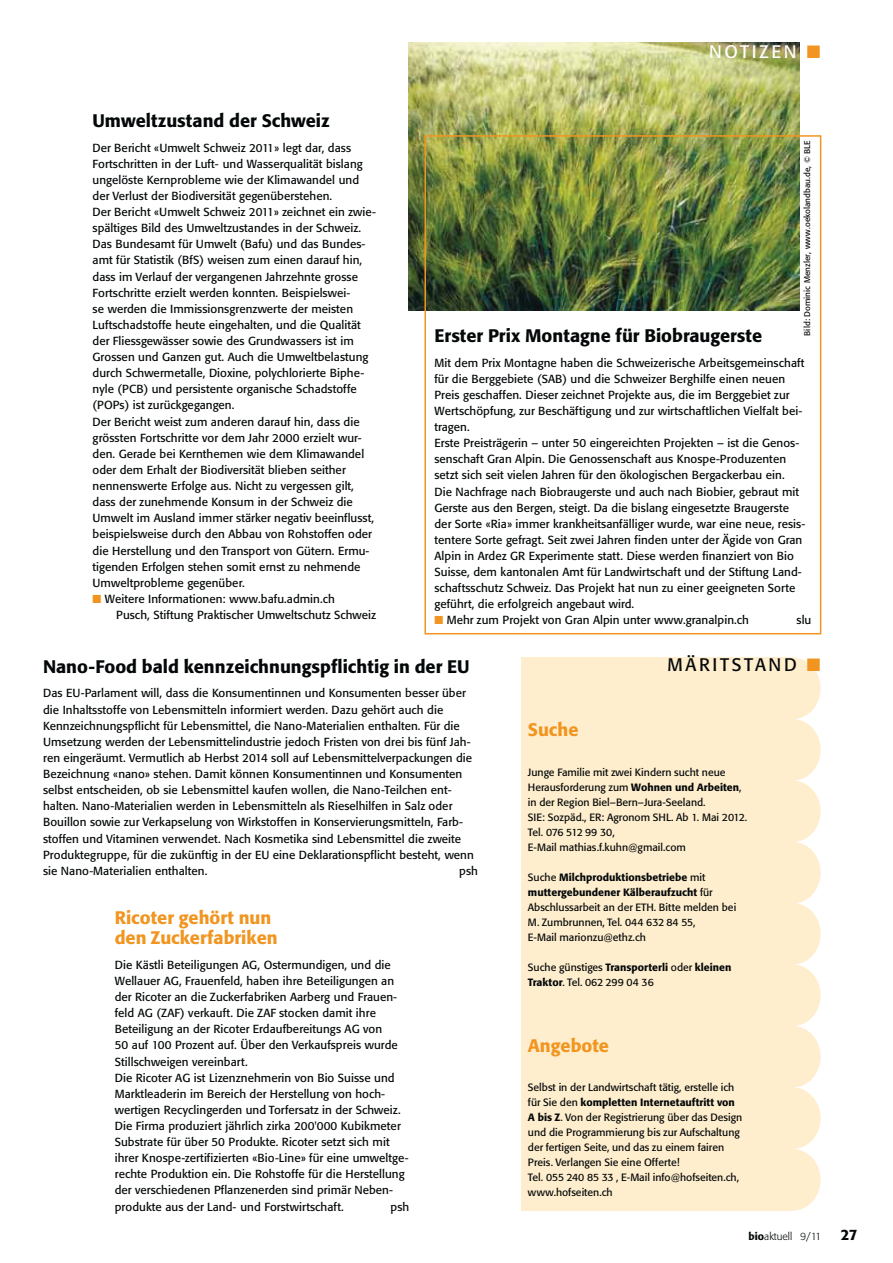
<style>
.page{position:relative;width:893px;height:1263px;background:#fff}
.page>*{position:absolute;margin:0;border:0;box-sizing:border-box;transform-origin:0 0}
.t1{font:500 18px "Formata BQ";color:#040809}
.t2{font:500 18px/20.2px "Formata BQ";color:#f19520}
.t3{font:18px "Formata BQ";letter-spacing:.15em;color:#040809}
.t4{font:18px "Formata BQ";letter-spacing:.15em;color:#fff}
.t5{font:500 15px "Formata BQ";color:#040809}
.t6{font:11.55px/16px "Formata BQ";letter-spacing:.005em;color:#040809}
.t7{font:10.5px/15px "Formata BQ";color:#040809}
.t8{font:300 10.5px "Formata BQ";color:#040809}
.t9{font:8.25px "Formata BQ";letter-spacing:.005em;color:#040809}
.s1{color:#f19520}
.s2{font-weight:500}
</style>
<div class="page">
<div style="left:521px;top:657px;width:273px;height:554px;background:#ffeecd"></div>
<svg style="left:794px;top:658px;width:26px;height:553px"></svg>
<img style="left:408px;top:43px;width:391px;height:268px">
<div style="left:424px;top:135px;width:397px;height:499px;border:2px solid #f19520"></div>
<h1 class="t4" style="left:709px;top:42px;width:113px">NOTIZEN <span class="s1">■</span></h1>
<h1 class="t1" style="left:93px;top:112px;width:239px">Umweltzustand der Schweiz</h1>
<p class="t6" style="left:93px;top:140px;width:285px">Der Bericht «Umwelt Schweiz 2011» legt dar, dass Fortschritten in der Luft- und Wasserqualität bislang ungelöste Kernprobleme wie der Klimawandel und der Verlust der Biodiversität gegenüberstehen.<br>Der Bericht «Umwelt Schweiz 2011» zeichnet ein zwie&shy;spältiges Bild des Umweltzustandes in der Schweiz.<br>Das Bundesamt für Umwelt (Bafu) und das Bundes&shy;amt für Statistik (BfS) weisen zum einen darauf hin, dass im Verlauf der vergangenen Jahrzehnte grosse Fortschritte erzielt werden konnten. Beispielswei-<br>se werden die Immissionsgrenzwerte der meisten Luftschadstoffe heute eingehalten, und die Qualität der Fliessgewässer sowie des Grundwassers ist im Grossen und Ganzen gut. Auch die Umweltbelastung durch Schwermetalle, Dioxine, polychlorierte Biphe&shy;nyle (PCB) und persistente organische Schadstoffe (POPs) ist zurückgegangen.<br>Der Bericht weist zum anderen darauf hin, dass die grössten Fortschritte vor dem Jahr 2000 erzielt wur&shy;den. Gerade bei Kernthemen wie dem Klimawandel oder dem Erhalt der Biodiversität blieben seither nennenswerte Erfolge aus. Nicht zu vergessen gilt, dass der zunehmende Konsum in der Schweiz die Umwelt im Ausland immer stärker negativ beeinflusst, beispielsweise durch den Abbau von Rohstoffen oder die Herstellung und den Transport von Gütern. Ermu&shy;tigenden Erfolgen stehen somit ernst zu nehmende Umweltprobleme gegenüber.</p>
<p class="t6" style="left:116px;top:591px;width:262px;text-indent:-24px"><span class="s1">■</span> Weitere Informationen: www.bafu.admin.ch<br>Pusch, Stiftung Praktischer Umweltschutz Schweiz</p>
<h1 class="t1" style="left:43px;top:658px;width:428px">Nano-Food bald kennzeichnungspflichtig in der EU</h1>
<p class="t6" style="left:43px;top:686px;width:432px">Das EU-Parlament will, dass die Konsumentinnen und Konsumenten besser über die Inhaltsstoffe von Lebensmitteln informiert werden. Dazu gehört auch die Kennzeichnungspflicht für Lebensmittel, die Nano-Materialien enthalten. Für die Umsetzung werden der Lebensmittelindustrie jedoch Fristen von drei bis fünf Jah&shy;ren eingeräumt. Vermutlich ab Herbst 2014 soll auf Lebensmittelverpackungen die Bezeichnung «nano» stehen. Damit können Konsumentinnen und Konsumenten selbst entscheiden, ob sie Lebensmittel kaufen wollen, die Nano-Teilchen ent&shy;halten. Nano-Materialien werden in Lebensmitteln als Rieselhilfen in Salz oder Bouillon sowie zur Verkapselung von Wirkstoffen in Konservierungsmitteln, Farb&shy;stoffen und Vitaminen verwendet. Nach Kosmetika sind Lebensmittel die zweite Produktegruppe, für die zukünftig in der EU eine Deklarationspflicht besteht, wenn sie Nano-Materialien enthalten.</p>
<p class="t9" style="left:803px;top:336px;width:197px;rotate:-90deg">Bild: Dominic Menzler, www.oekolandbau.de, © BLE</p>
<h1 class="t1" style="left:434px;top:327px;width:329px">Erster Prix Montagne für Biobraugerste</h1>
<p class="t6" style="left:434px;top:355px;width:372px">Mit dem Prix Montagne haben die Schweizerische Arbeitsgemeinschaft für die Berggebiete (SAB) und die Schweizer Berghilfe einen neuen Preis geschaffen. Dieser zeichnet Projekte aus, die im Berggebiet zur Wertschöpfung, zur Beschäftigung und zur wirtschaftlichen Vielfalt bei&shy;tragen.<br>Erste Preisträgerin – unter 50 eingereichten Projekten – ist die Genos&shy;senschaft Gran Alpin. Die Genossenschaft aus Knospe-Produzenten setzt sich seit vielen Jahren für den ökologischen Bergackerbau ein.<br>Die Nachfrage nach Biobraugerste und auch nach Biobier, gebraut mit Gerste aus den Bergen, steigt. Da die bislang eingesetzte Braugerste der Sorte «Ria» immer krankheitsanfälliger wurde, war eine neue, resis&shy;tentere Sorte gefragt. Seit zwei Jahren finden unter der Ägide von Gran Alpin in Ardez GR Experimente statt. Diese werden finanziert von Bio Suisse, dem kantonalen Amt für Landwirtschaft und der Stiftung Land&shy;schaftsschutz Schweiz. Das Projekt hat nun zu einer geeigneten Sorte geführt, die erfolgreich angebaut wird.</p>
<p class="t6" style="left:434px;top:613px;width:316px"><span class="s1">■</span> Mehr zum Projekt von Gran Alpin unter www.granalpin.ch</p>
<p class="t6" style="left:796px;top:613px;width:16px">slu</p>
<h1 class="t3" style="left:667px;top:656px;width:155px">MÄRITSTAND <span class="s1">■</span></h1>
<h1 class="t2" style="left:528px;top:721px;width:52px">Suche</h1>
<p class="t7" style="left:528px;top:765px;width:221px">Junge Familie mit zwei Kindern sucht neue Herausforderung zum <span class="s2">Wohnen und Arbeiten</span>, in der Region Biel–Bern–Jura-Seeland.<br>SIE: Sozpäd., ER: Agronom SHL. Ab 1. Mai 2012.<br>Tel. 076 512 99 30,<br>E-Mail mathias.f.kuhn@gmail.com</p>
<p class="t7" style="left:528px;top:870px;width:210px">Suche <span class="s2">Milchproduktionsbetriebe</span> mit <span class="s2">muttergebundener Kälberaufzucht</span> für Abschlussarbeit an der ETH. Bitte melden bei M. Zumbrunnen, Tel. 044 632 84 55,<br>E-Mail marionzu@ethz.ch</p>
<p class="t7" style="left:528px;top:960px;width:205px">Suche günstiges <span class="s2">Transporterli</span> oder <span class="s2">kleinen<br>Traktor</span>. Tel. 062 299 04 36</p>
<p class="t6" style="left:459px;top:863px;width:20px">psh</p>
<h1 class="t2" style="left:115px;top:908px;width:164px">Ricoter gehört nun den Zuckerfabriken</h1>
<p class="t6" style="left:115px;top:957px;width:295px">Die Kästli Beteiligungen AG, Ostermundigen, und die Wellauer AG, Frauenfeld, haben ihre Beteiligungen an der Ricoter an die Zuckerfabriken Aarberg und Frauen&shy;feld AG (ZAF) verkauft. Die ZAF stocken damit ihre Beteiligung an der Ricoter Erdaufbereitungs AG von<br>50 auf 100 Prozent auf. Über den Verkaufspreis wurde Stillschweigen vereinbart.<br>Die Ricoter AG ist Lizenznehmerin von Bio Suisse und Marktleaderin im Bereich der Herstellung von hoch&shy;wertigen Recyclingerden und Torfersatz in der Schweiz.<br>Die Firma produziert jährlich zirka 200'000 Kubikmeter Substrate für über 50 Produkte. Ricoter setzt sich mit ihrer Knospe-zertifizierten «Bio-Line» für eine umweltge&shy;rechte Produktion ein. Die Rohstoffe für die Herstellung der verschiedenen Pflanzenerden sind primär Neben&shy;produkte aus der Land- und Forstwirtschaft.</p>
<h1 class="t2" style="left:528px;top:1036px;width:83px">Angebote</h1>
<p class="t7" style="left:528px;top:1080px;width:216px">Selbst in der Landwirtschaft tätig, erstelle ich für Sie den <span class="s2">kompletten Internetauftritt von A bis Z</span>. Von der Registrierung über das Design und die Programmierung bis zur Aufschaltung der fertigen Seite, und das zu einem fairen Preis. Verlangen Sie eine Offerte!<br>Tel. 055 240 85 33 , E-Mail info@hofseiten.ch, www.hofseiten.ch</p>
<p class="t6" style="left:390px;top:1199px;width:20px">psh</p>
<p class="t8" style="left:748px;top:1231px;width:74px"><span class="s2">bio</span>aktuell 9/11</p>
<p class="t5" style="left:841px;top:1228px;width:18px">27</p>
</div>
